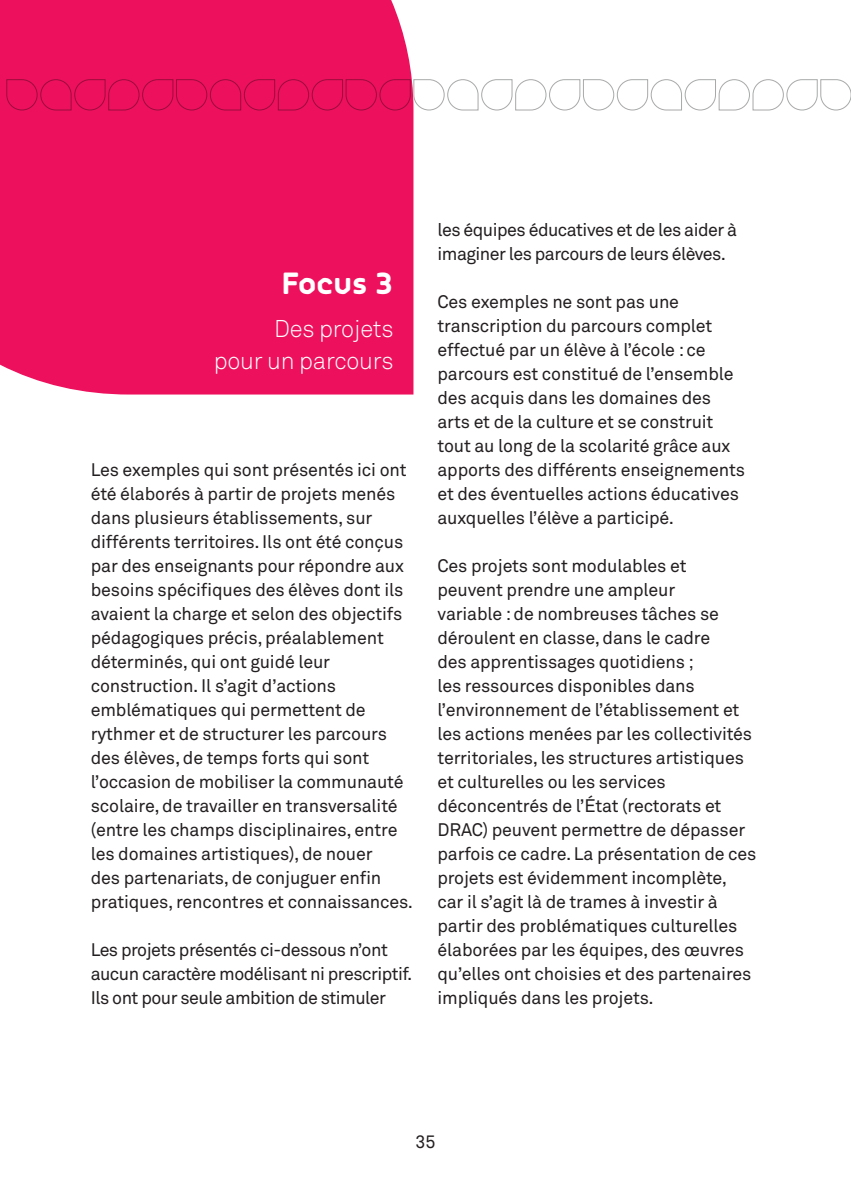
<style>
.page{position:relative;width:851px;height:1191px;background:#fff}
.page>*{position:absolute;margin:0;border:0;box-sizing:border-box;transform-origin:0 0}
.t1{font:700 32px "FS Alvar";color:#fff}
.t2{font:300 24px/32px "Akkurat";color:#fff;text-align:right}
.t3{font:18px/24px "Akkurat";letter-spacing:-.01em;color:#231f20}
.t4{font:18px/24px "Akkurat";letter-spacing:-.03em;color:#231f20}
</style>
<div class="page">
<svg style="left:413px;top:79px;width:437px;height:32px"></svg>
<div style="left:0;top:0;width:413px;height:394px;background:#ed115d"></div>
<h1 class="t1" style="left:281px;top:254px;width:113px">Focus 3</h1>
<h2 class="t2" style="left:214px;top:313px;width:181px">Des projets<br>pour un parcours</h2>
<p class="t3" style="left:91px;top:458px;width:324px">Les exemples qui sont présentés ici ont été élaborés à partir de projets menés dans plusieurs établissements, sur différents territoires. Ils ont été conçus par des enseignants pour répondre aux besoins spécifiques des élèves dont ils avaient la charge et selon des objectifs pédagogiques précis, préalablement déterminés, qui ont guidé leur construction. Il s’agit d’actions emblématiques qui permettent de rythmer et de structurer les parcours des élèves, de temps forts qui sont l’occasion de mobiliser la communauté scolaire, de travailler en transversalité (entre les champs disciplinaires, entre les domaines artistiques), de nouer<br>des partenariats, de conjuguer enfin pratiques, rencontres et connaissances.</p>
<p class="t4" style="left:91px;top:938px;width:323px">Les projets présentés ci-dessous n’ont aucun caractère modélisant ni prescriptif.<br>Ils ont pour seule ambition de stimuler</p>
<p class="t4" style="left:437px;top:218px;width:301px">les équipes éducatives et de les aider à imaginer les parcours de leurs élèves.</p>
<p class="t3" style="left:437px;top:290px;width:309px">Ces exemples ne sont pas une transcription du parcours complet effectué par un élève à l’école : ce parcours est constitué de l’ensemble des acquis dans les domaines des arts et de la culture et se construit tout au long de la scolarité grâce aux apports des différents enseignements et des éventuelles actions éducatives auxquelles l’élève a participé.</p>
<p class="t3" style="left:437px;top:554px;width:320px">Ces projets sont modulables et peuvent prendre une ampleur<br>variable : de nombreuses tâches se déroulent en classe, dans le cadre<br>des apprentissages quotidiens ;<br>les ressources disponibles dans l’environnement de l’établissement et les actions menées par les collectivités territoriales, les structures artistiques et culturelles ou les services déconcentrés de l’État (rectorats et DRAC) peuvent permettre de dépasser parfois ce cadre. La présentation de ces projets est évidemment incomplète, car il s’agit là de trames à investir à partir des problématiques culturelles élaborées par les équipes, des œuvres qu’elles ont choisies et des partenaires impliqués dans les projets.</p>
<p class="t3" style="left:415px;top:1130px;width:21px">35</p>
</div>
